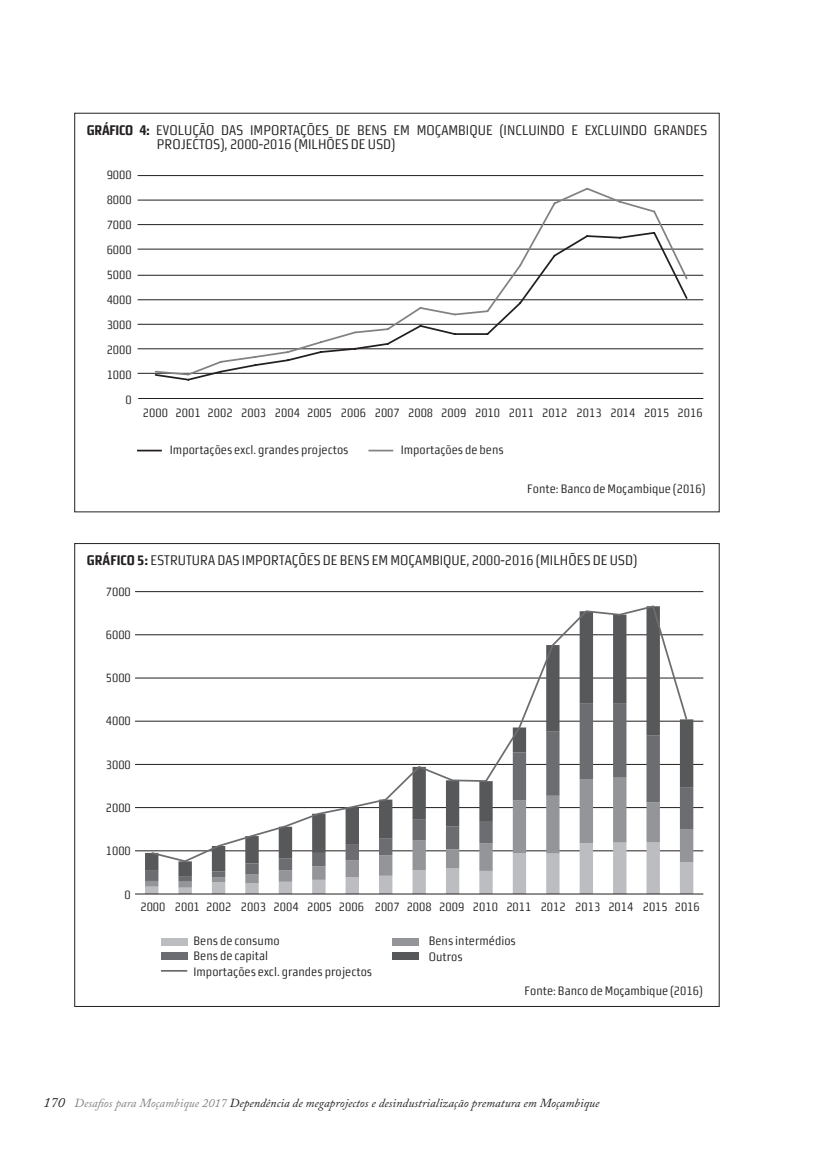
<style>
.page{position:relative;width:819px;height:1166px;background:#fff}
.page>*{position:absolute;margin:0;border:0;box-sizing:border-box;transform-origin:0 0}
.t1{font:14px/14.7px "Morgan Sn Cn Lining Condensed 2";color:#231f20}
.t2{font:12.25px/25px "Morgan Sn Cn Lining Condensed 2";color:#231f20}
.t3{font:italic 12.25px "Adobe Caslon Pro";letter-spacing:.005em;color:#231f20}
.s1{font-family:"Morgan Sn Cn Lining";font-weight:700}
.s2{font-size:14px}
.s3{color:#808285}
</style>
<div class="page">
<hr style="left:138px;top:175px;width:565px;height:1px;background:#231f20">
<hr style="left:138px;top:200px;width:565px;height:1px;background:#231f20">
<hr style="left:138px;top:224px;width:565px;height:1px;background:#231f20">
<hr style="left:138px;top:249px;width:565px;height:1px;background:#231f20">
<hr style="left:138px;top:275px;width:565px;height:1px;background:#231f20">
<hr style="left:138px;top:299px;width:565px;height:1px;background:#231f20">
<hr style="left:138px;top:324px;width:565px;height:1px;background:#231f20">
<hr style="left:138px;top:348px;width:565px;height:1px;background:#231f20">
<hr style="left:138px;top:373px;width:565px;height:1px;background:#231f20">
<hr style="left:138px;top:398px;width:565px;height:1px;background:#231f20">
<svg style="left:154px;top:187px;width:535px;height:190px"></svg>
<svg style="left:137px;top:450px;width:25px;height:1px"></svg>
<svg style="left:368px;top:450px;width:25px;height:1px"></svg>
<hr style="left:135px;top:591px;width:568px;height:1px;background:#231f20">
<hr style="left:135px;top:634px;width:568px;height:1px;background:#231f20">
<hr style="left:135px;top:678px;width:568px;height:1px;background:#231f20">
<hr style="left:135px;top:721px;width:568px;height:1px;background:#231f20">
<hr style="left:135px;top:764px;width:568px;height:1px;background:#231f20">
<hr style="left:135px;top:807px;width:568px;height:1px;background:#231f20">
<hr style="left:135px;top:850px;width:568px;height:1px;background:#231f20">
<svg style="left:145px;top:887px;width:548px;height:7px"></svg>
<svg style="left:145px;top:881px;width:548px;height:6px"></svg>
<svg style="left:145px;top:876px;width:548px;height:5px"></svg>
<svg style="left:145px;top:634px;width:548px;height:242px"></svg>
<hr style="left:135px;top:894px;width:568px;height:1px;background:#231f20">
<svg style="left:150px;top:605px;width:538px;height:258px"></svg>
<div style="left:161px;top:938px;width:26px;height:7px;background:#bcbdc0"></div>
<div style="left:392px;top:938px;width:27px;height:7px;background:#939598"></div>
<div style="left:161px;top:952px;width:26px;height:7px;background:#6c6d70"></div>
<div style="left:392px;top:952px;width:27px;height:7px;background:#57585a"></div>
<hr style="left:161px;top:970px;width:26px;height:2px;background:#6c6d70">
<p class="t1" style="left:157px;top:122px;width:552px;text-indent:-70px"><span class="s1">GRÁFICO 4:</span> EVOLUÇÃO DAS IMPORTAÇÕES DE BENS EM MOÇAMBIQUE (INCLUINDO E EXCLUINDO GRANDES<br>PROJECTOS), 2000-2016 (MILHÕES DE USD)</p>
<p class="t2" style="left:107px;top:162px;width:27px;text-align:right">9000<br>8000<br>7000<br>6000<br>5000<br>4000<br>3000<br>2000<br>1000<br>0</p>
<p class="t2" style="left:143px;top:400px;width:561px">2000 2001 2002 2003 2004 2005 2006 2007 2008 2009 2010 2011 2012 2013 2014 2015 2016</p>
<p class="t2" style="left:170px;top:437px;width:180px">Importações excl. grandes projectos</p>
<p class="t2" style="left:400px;top:437px;width:105px">Importações de bens</p>
<p class="t2" style="left:527px;top:476px;width:180px">Fonte: Banco de Moçambique (2016)</p>
<p class="t1" style="left:87px;top:553px;width:552px"><span class="s1">GRÁFICO 5:</span> ESTRUTURA DAS IMPORTAÇÕES DE BENS EM MOÇAMBIQUE, 2000-2016 (MILHÕES DE USD)</p>
<p class="t2" style="left:106px;top:579px;width:27px">7000</p>
<p class="t2" style="left:106px;top:622px;width:27px">6000</p>
<p class="t2" style="left:106px;top:665px;width:27px">5000</p>
<p class="t2" style="left:106px;top:708px;width:27px">4000</p>
<p class="t2" style="left:106px;top:752px;width:27px">3000</p>
<p class="t2" style="left:106px;top:795px;width:27px">2000</p>
<p class="t2" style="left:106px;top:838px;width:27px">1000</p>
<p class="t2" style="left:125px;top:882px;width:8px">0</p>
<p class="t2" style="left:140px;top:894px;width:561px">2000 2001 2002 2003 2004 2005 2006 2007 2008 2009 2010 2011 2012 2013 2014 2015 2016</p>
<p class="t2" style="left:193px;top:933px;width:180px;line-height:15.6px">Bens de consumo<br>Bens de capital<br>Importações excl. grandes projectos</p>
<p class="t2" style="left:428px;top:932px;width:89px;line-height:16.3px">Bens intermédios<br>Outros</p>
<p class="t2" style="left:524px;top:978px;width:180px">Fonte: Banco de Moçambique (2016)</p>
<p class="t3" style="left:44px;top:1095px;width:557px"><span class="s2">170</span> <span class="s3">Desafios para Moçambique 2017</span> Dependência de megaprojectos e desindustrialização prematura em Moçambique</p>
</div>
